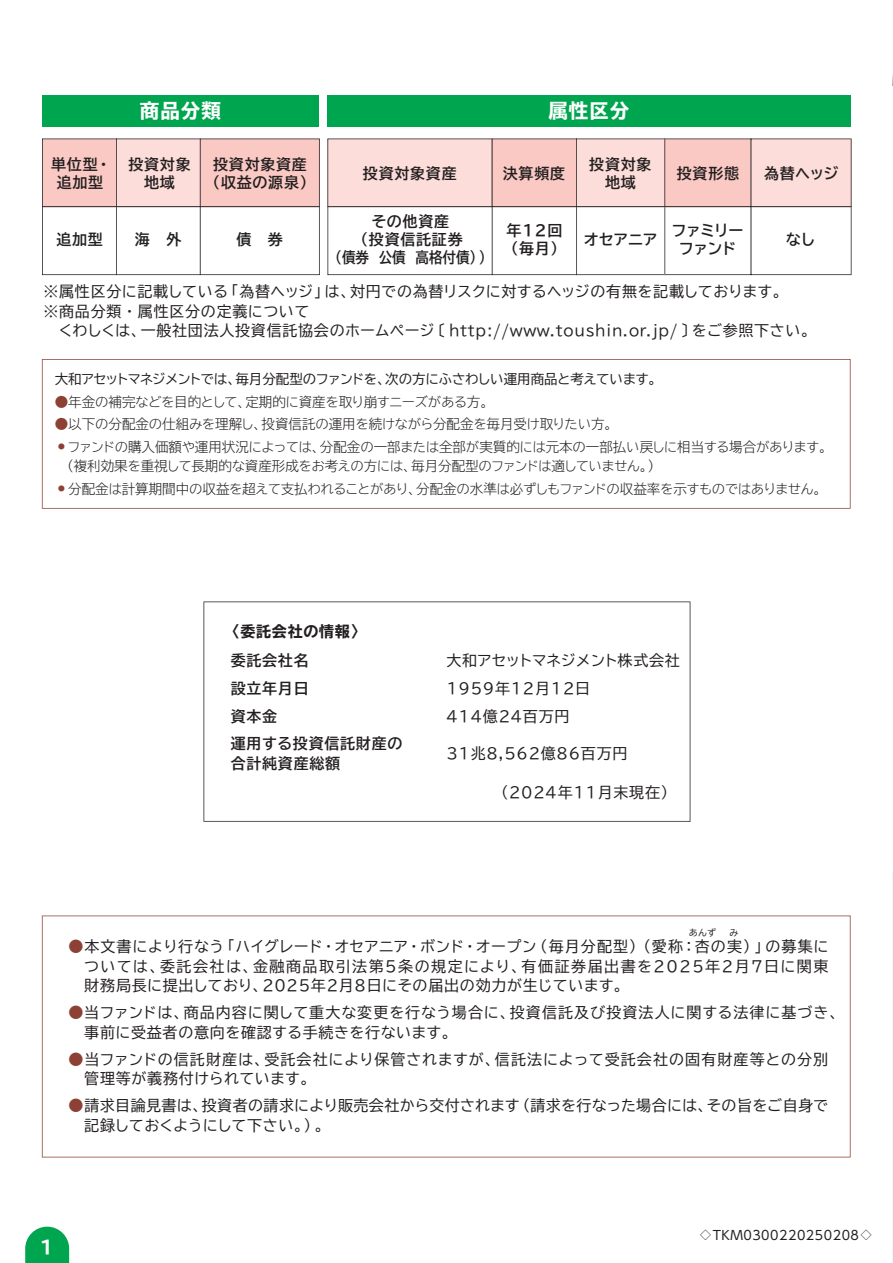
<style>
.page{position:relative;width:893px;height:1263px;background:#fff}
.page>*{position:absolute;margin:0;border:0;box-sizing:border-box;transform-origin:0 0}
.t1{font:700 expanded 19.5px "TBUD Go Std";letter-spacing:.05em;color:#fff}
.t2{font:700 expanded 18px "TBUD Go Std";color:#fff}
.t3{font:15px/19.5px "TBUD Go Std";letter-spacing:.05em;color:#231f20}
.t4{font:700 15px/18px "TBUD Go Std";letter-spacing:.05em;color:#231f20;text-align:center}
.t5{font:15px/19.5px "TBUD Go Std";letter-spacing:.02em;color:#231f20}
.t6{font:700 15px/18px "TBUD Go Std";letter-spacing:-.05em;color:#231f20;text-align:center}
.t7{font:700 expanded 15px "TBUD Go Std";letter-spacing:.05em;color:#231f20}
.t8{font:300 13.5px/19.5px "TBUD Go Std Super";letter-spacing:-.02em;color:#231f20}
.t9{font:13.5px "TBUD Go Std";letter-spacing:-.035em;color:#231f20}
.t10{font:12.75px "UD Shin Go Pro";letter-spacing:.04em;color:#231f20}
.t11{font:9px "TBUD Go Std";color:#231f20}
.s1{color:#8d4135}
.s2{font-size:10.8px}
</style>
<div class="page">
<hr style="left:892px;top:872px;width:1px;height:391px;background:#eaf7fd">
<div style="left:42px;top:95px;width:277px;height:31px;background:#00a54f"></div>
<div style="left:328px;top:95px;width:523px;height:31px;background:#00a54f"></div>
<svg style="left:42px;top:915px;width:808px;height:242px"></svg>
<svg style="left:42px;top:139px;width:278px;height:136px"></svg>
<svg style="left:327px;top:139px;width:524px;height:136px"></svg>
<svg style="left:25px;top:1227px;width:44px;height:36px;background:#20b065"></svg>
<svg style="left:203px;top:601px;width:487px;height:221px"></svg>
<svg style="left:42px;top:359px;width:808px;height:150px"></svg>
<h1 class="t1" style="left:140px;top:100px;width:82px">商品分類</h1>
<h1 class="t1" style="left:548px;top:100px;width:82px">属性区分</h1>
<p class="t4" style="left:51px;top:155px;width:61px">単位型・追加型</p>
<p class="t4" style="left:128px;top:155px;width:64px">投資対象地域</p>
<p class="t4" style="left:205px;top:155px;width:111px">投資対象資産（収益の源泉）</p>
<p class="t4" style="left:589px;top:155px;width:64px">投資対象地域</p>
<p class="t4" style="left:363px;top:164px;width:95px">投資対象資産</p>
<p class="t4" style="left:503px;top:164px;width:64px">決算頻度</p>
<p class="t4" style="left:677px;top:164px;width:64px">投資形態</p>
<p class="t4" style="left:764px;top:164px;width:76px">為替ヘッジ</p>
<p class="t4" style="left:56px;top:231px;width:48px">追加型</p>
<p class="t4" style="left:135px;top:231px;width:48px">海　外</p>
<p class="t4" style="left:236px;top:231px;width:48px">債　券</p>
<p class="t4" style="left:329px;top:213px;width:165px">その他資産<br>（投資信託証券<br>（債券 公債 高格付債））</p>
<p class="t4" style="left:503px;top:222px;width:64px;text-align:left">年12回（毎月）</p>
<p class="t4" style="left:584px;top:231px;width:75px">オセアニア</p>
<p class="t6" style="left:671px;top:222px;width:73px">ファミリーファンド</p>
<p class="t4" style="left:786px;top:231px;width:31px">なし</p>
<p class="t3" style="left:43px;top:282px;width:774px">※属性区分に記載している「為替ヘッジ」は、対円での為替リスクに対するヘッジの有無を記載しております。<br>※商品分類・属性区分の定義について<br>　くわしくは、一般社団法人投資信託協会のホームページ〔 http://www.toushin.or.jp/ 〕をご参照下さい。</p>
<p class="t9" style="left:55px;top:368px;width:609px">大和アセットマネジメントでは、毎月分配型のファンドを、次の方にふさわしい運用商品と考えています。</p>
<p class="t8" style="left:55px;top:391px;width:441px"><span class="s1">●</span>年金の補完などを目的として、定期的に資産を取り崩すニーズがある方。</p>
<p class="t8" style="left:55px;top:414px;width:565px"><span class="s1">●</span>以下の分配金の仕組みを理解し、投資信託の運用を続けながら分配金を毎月受け取りたい方。</p>
<p class="t8" style="left:58px;top:436px;width:776px"><sup>●</sup> ファンドの購入価額や運用状況によっては、分配金の一部または全部が実質的には元本の一部払い戻しに相当する場合があります。（複利効果を重視して長期的な資産形成をお考えの方には、毎月分配型のファンドは適していません。）</p>
<p class="t8" style="left:58px;top:478px;width:770px"><sup>●</sup> 分配金は計算期間中の収益を超えて支払われることがあり、分配金の水準は必ずしもファンドの収益率を示すものではありません。</p>
<p class="t7" style="left:225px;top:623px;width:142px">〈委託会社の情報〉</p>
<p class="t4" style="left:231px;top:647px;width:173px;line-height:27.6px;text-align:left">委託会社名<br>設立年月日<br>資本金<br>運用する投資信託財産の</p>
<p class="t4" style="left:231px;top:754px;width:111px">合計純資産総額</p>
<p class="t3" style="left:446px;top:647px;width:235px;line-height:27.6px">大和アセットマネジメント株式会社<br>1959年12月12日<br>414億24百万円</p>
<p class="t3" style="left:446px;top:743px;width:182px">31兆8,562億86百万円</p>
<p class="t3" style="left:493px;top:782px;width:184px">（2024年11月末現在）</p>
<p class="t11" style="left:689px;top:925px;width:29px">あんず</p>
<p class="t11" style="left:729px;top:925px;width:10px">み</p>
<p class="t3" style="left:84px;top:937px;width:746px;text-align:justify;text-indent:-16px"><span class="s1">●</span>本文書により行なう「ハイグレード・オセアニア・ボンド・オープン（毎月分配型）（愛称：杏の実）」の募集については、委託会社は、金融商品取引法第5条の規定により、有価証券届出書を2025年2月7日に関東財務局長に提出しており、2025年2月8日にその届出の効力が生じています。</p>
<p class="t3" style="left:84px;top:1003px;width:761px;text-indent:-16px"><span class="s1">●</span>当ファンドは、商品内容に関して重大な変更を行なう場合に、投資信託及び投資法人に関する法律に基づき、事前に受益者の意向を確認する手続きを行ないます。</p>
<p class="t3" style="left:84px;top:1049px;width:745px;text-indent:-16px"><span class="s1">●</span>当ファンドの信託財産は、受託会社により保管されますが、信託法によって受託会社の固有財産等との分別管理等が義務付けられています。</p>
<p class="t5" style="left:84px;top:1096px;width:745px;text-indent:-16px"><span class="s1">●</span>請求目論見書は、投資者の請求により販売会社から交付されます（請求を行なった場合には、その旨をご自身で記録しておくようにして下さい。）。</p>
<p class="t2" style="left:40px;top:1237px;width:16px">1</p>
<p class="t10" style="left:700px;top:1225px;width:173px"><span class="s2">◇</span>TKM0300220250208 <span class="s2">◇</span></p>
</div>
